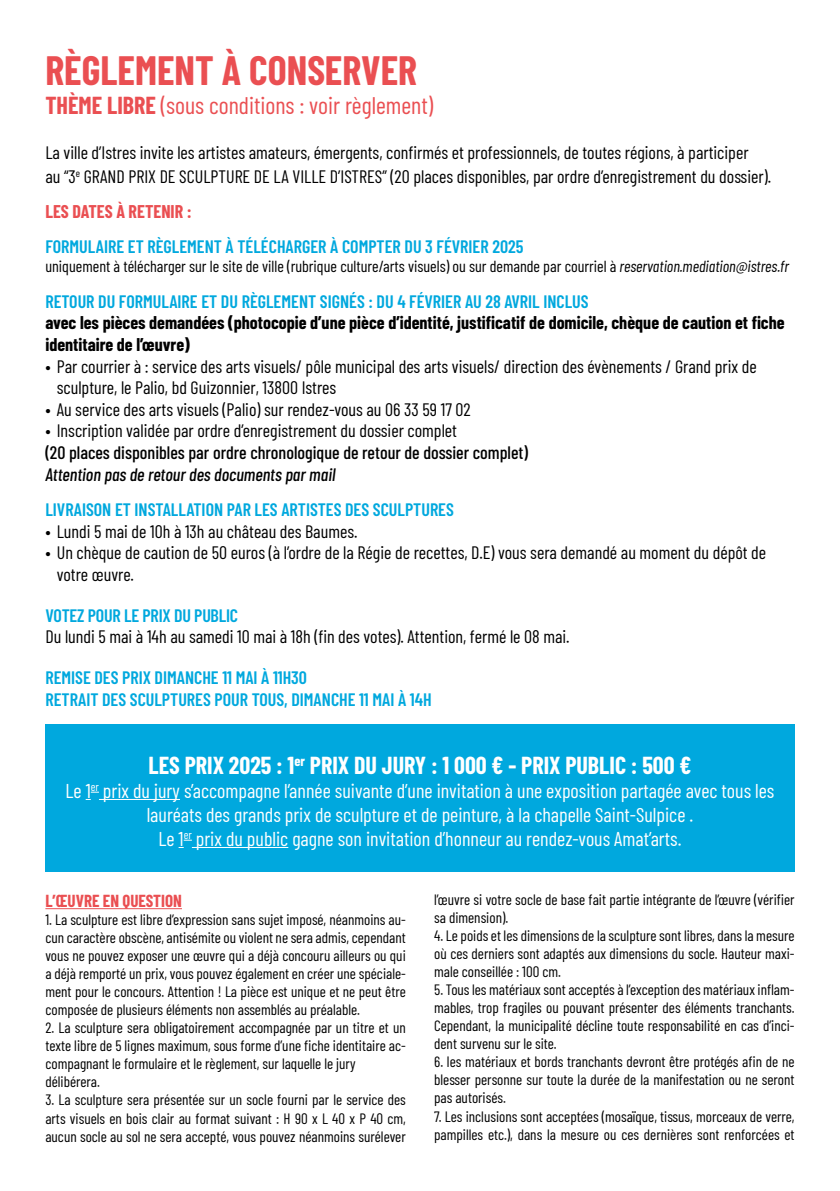
<style>
.page{position:relative;width:840px;height:1191px;background:#fff}
.page>*{position:absolute;margin:0;border:0;box-sizing:border-box;transform-origin:0 0}
.t1{font:700 40px "Barlow Condensed";color:#ea4f52}
.t2{font:700 24px "Barlow Condensed";color:#fff}
.t3{font:24px "Barlow Condensed";color:#ea4f52}
.t4{font:20px/24px "Barlow Condensed";color:#fff;text-align:center}
.t5{font:18px/21.6px "Barlow Condensed";color:#000}
.t6{font:600 18px/21.6px "Barlow Condensed";color:#00a8de}
.t7{font:700 18px "Barlow Condensed";color:#000}
.t8{font:500 18px "Barlow Condensed";color:#000}
.t9{font:italic 500 18px "Barlow Condensed";color:#000}
.t10{font:700 18px "Barlow Condensed";color:#ea4f52}
.t11{font:700 17px "Barlow Condensed";color:#ea4f52}
.t12{font:16px "Barlow Condensed";color:#000}
.t13{font:15px "Barlow Condensed";color:#000}
.s1{font-weight:700}
.s2{font-style:italic}
</style>
<div class="page">
<div style="left:45px;top:724px;width:749px;height:147px;background:#00a8de"></div>
<hr style="left:192px;top:847px;width:96px;height:1px;background:#fff">
<hr style="left:99px;top:799px;width:81px;height:1px;background:#fff">
<hr style="left:45px;top:908px;width:137px;height:1px;background:#ea4f52">
<h2 class="t1" style="left:45px;top:43px;width:373px">RÈGLEMENT À CONSERVER</h2>
<p class="t3" style="left:45px;top:88px;width:389px"><span class="s1">THÈME LIBRE</span> (sous conditions : voir règlement)</p>
<p class="t5" style="left:45px;top:140px;width:704px">La ville d’Istres invite les artistes amateurs, émergents, confirmés et professionnels, de toutes régions, à participer</p>
<p class="t5" style="left:45px;top:164px;width:726px">au “3<sup>e</sup> GRAND PRIX DE SCULPTURE DE LA VILLE D’ISTRES” (20 places disponibles, par ordre d’enregistrement du dossier).</p>
<p class="t10" style="left:45px;top:199px;width:148px">LES DATES À RETENIR :</p>
<p class="t6" style="left:45px;top:235px;width:479px">FORMULAIRE ET RÈGLEMENT À TÉLÉCHARGER À COMPTER DU 3 FÉVRIER 2025</p>
<p class="t12" style="left:45px;top:255px;width:744px">uniquement à télécharger sur le site de ville (rubrique culture/arts visuels) ou sur demande par courriel à <span class="s2">reservation.mediation@istres.fr</span></p>
<p class="t6" style="left:45px;top:289px;width:544px">RETOUR DU FORMULAIRE ET DU RÈGLEMENT SIGNÉS : DU 4 FÉVRIER AU 28 AVRIL INCLUS</p>
<p class="t7" style="left:45px;top:310px;width:740px">avec les pièces demandées (photocopie d’une pièce d’identité, justificatif de domicile, chèque de caution et fiche</p>
<p class="t7" style="left:45px;top:332px;width:146px">identitaire de l’œuvre)</p>
<p class="t5" style="left:57px;top:354px;width:701px;text-indent:-11px">• Par courrier à : service des arts visuels/ pôle municipal des arts visuels/ direction des évènements / Grand prix de sculpture, le Palio, bd Guizonnier, 13800 Istres</p>
<p class="t5" style="left:45px;top:397px;width:426px">• Au service des arts visuels (Palio) sur rendez-vous au 06 33 59 17 02</p>
<p class="t5" style="left:45px;top:419px;width:413px">• Inscription validée par ordre d’enregistrement du dossier complet</p>
<p class="t8" style="left:45px;top:440px;width:484px">(20 places disponibles par ordre chronologique de retour de dossier complet)</p>
<p class="t9" style="left:45px;top:461px;width:291px">Attention pas de retour des documents par mail</p>
<p class="t6" style="left:45px;top:497px;width:410px">LIVRAISON ET INSTALLATION PAR LES ARTISTES DES SCULPTURES</p>
<p class="t5" style="left:45px;top:519px;width:313px">• Lundi 5 mai de 10h à 13h au château des Baumes.</p>
<p class="t5" style="left:45px;top:540px;width:722px">• Un chèque de caution de 50 euros (à l’ordre de la Régie de recettes, D.E) vous sera demandé au moment du dépôt de</p>
<p class="t5" style="left:57px;top:562px;width:79px">votre œuvre.</p>
<p class="t6" style="left:45px;top:603px;width:194px">VOTEZ POUR LE PRIX DU PUBLIC</p>
<p class="t5" style="left:45px;top:624px;width:525px">Du lundi 5 mai à 14h au samedi 10 mai à 18h (fin des votes). Attention, fermé le 08 mai.</p>
<p class="t6" style="left:45px;top:665px;width:387px">REMISE DES PRIX DIMANCHE 11 MAI À 11H30<br>RETRAIT DES SCULPTURES POUR TOUS, DIMANCHE 11 MAI À 14H</p>
<h4 class="t2" style="left:148px;top:748px;width:544px">LES PRIX 2025 : 1<sup>er</sup> PRIX DU JURY : 1 000 € - PRIX PUBLIC : 500 €</h4>
<p class="t4" style="left:66px;top:777px;width:710px">Le 1<sup>er</sup> prix du jury s’accompagne l’année suivante d’une invitation à une exposition partagée avec tous les lauréats des grands prix de sculpture et de peinture, à la chapelle Saint-Sulpice .<br>Le 1<sup>er</sup> prix du public gagne son invitation d’honneur au rendez-vous Amat’arts.</p>
<p class="t11" style="left:45px;top:889px;width:138px">L’ŒUVRE EN QUESTION</p>
<p class="t13" style="left:434px;top:889px;width:362px">l’œuvre si votre socle de base fait partie intégrante de l’œuvre (vérifier</p>
<p class="t13" style="left:45px;top:909px;width:361px">1. La sculpture est libre d’expression sans sujet imposé, néanmoins au-</p>
<p class="t13" style="left:434px;top:907px;width:75px">sa dimension).</p>
<p class="t13" style="left:45px;top:927px;width:362px">cun caractère obscène, antisémite ou violent ne sera admis, cependant</p>
<p class="t13" style="left:434px;top:925px;width:361px">4. Le poids et les dimensions de la sculpture sont libres, dans la mesure</p>
<p class="t13" style="left:45px;top:945px;width:362px">vous ne pouvez exposer une œuvre qui a déjà concouru ailleurs ou qui</p>
<p class="t13" style="left:434px;top:943px;width:362px">où ces derniers sont adaptés aux dimensions du socle. Hauteur maxi-</p>
<p class="t13" style="left:45px;top:963px;width:362px">a déjà remporté un prix, vous pouvez également en créer une spéciale-</p>
<p class="t13" style="left:434px;top:961px;width:128px">male conseillée : 100 cm.</p>
<p class="t13" style="left:45px;top:981px;width:361px">ment pour le concours. Attention ! La pièce est unique et ne peut être</p>
<p class="t13" style="left:434px;top:979px;width:362px">5. Tous les matériaux sont acceptés à l’exception des matériaux inflam-</p>
<p class="t13" style="left:45px;top:999px;width:316px">composée de plusieurs éléments non assemblés au préalable.</p>
<p class="t13" style="left:434px;top:997px;width:361px">mables, trop fragiles ou pouvant présenter des éléments tranchants.</p>
<p class="t13" style="left:45px;top:1017px;width:362px">2. La sculpture sera obligatoirement accompagnée par un titre et un</p>
<p class="t13" style="left:434px;top:1015px;width:362px">Cependant, la municipalité décline toute responsabilité en cas d’inci-</p>
<p class="t13" style="left:45px;top:1035px;width:362px">texte libre de 5 lignes maximum, sous forme d’une fiche identitaire ac-</p>
<p class="t13" style="left:434px;top:1033px;width:124px">dent survenu sur le site.</p>
<p class="t13" style="left:45px;top:1053px;width:311px">compagnant le formulaire et le règlement, sur laquelle le jury</p>
<p class="t13" style="left:434px;top:1051px;width:362px">6. les matériaux et bords tranchants devront être protégés afin de ne</p>
<p class="t13" style="left:45px;top:1071px;width:56px">délibérera.</p>
<p class="t13" style="left:434px;top:1069px;width:361px">blesser personne sur toute la durée de la manifestation ou ne seront</p>
<p class="t13" style="left:45px;top:1089px;width:362px">3. La sculpture sera présentée sur un socle fourni par le service des</p>
<p class="t13" style="left:434px;top:1087px;width:73px">pas autorisés.</p>
<p class="t13" style="left:45px;top:1107px;width:362px">arts visuels en bois clair au format suivant : H 90 x L 40 x P 40 cm,</p>
<p class="t13" style="left:434px;top:1105px;width:362px">7. Les inclusions sont acceptées (mosaïque, tissus, morceaux de verre,</p>
<p class="t13" style="left:45px;top:1125px;width:361px">aucun socle au sol ne sera accepté, vous pouvez néanmoins surélever</p>
<p class="t13" style="left:434px;top:1123px;width:362px">pampilles etc.), dans la mesure ou ces dernières sont renforcées et</p>
</div>
